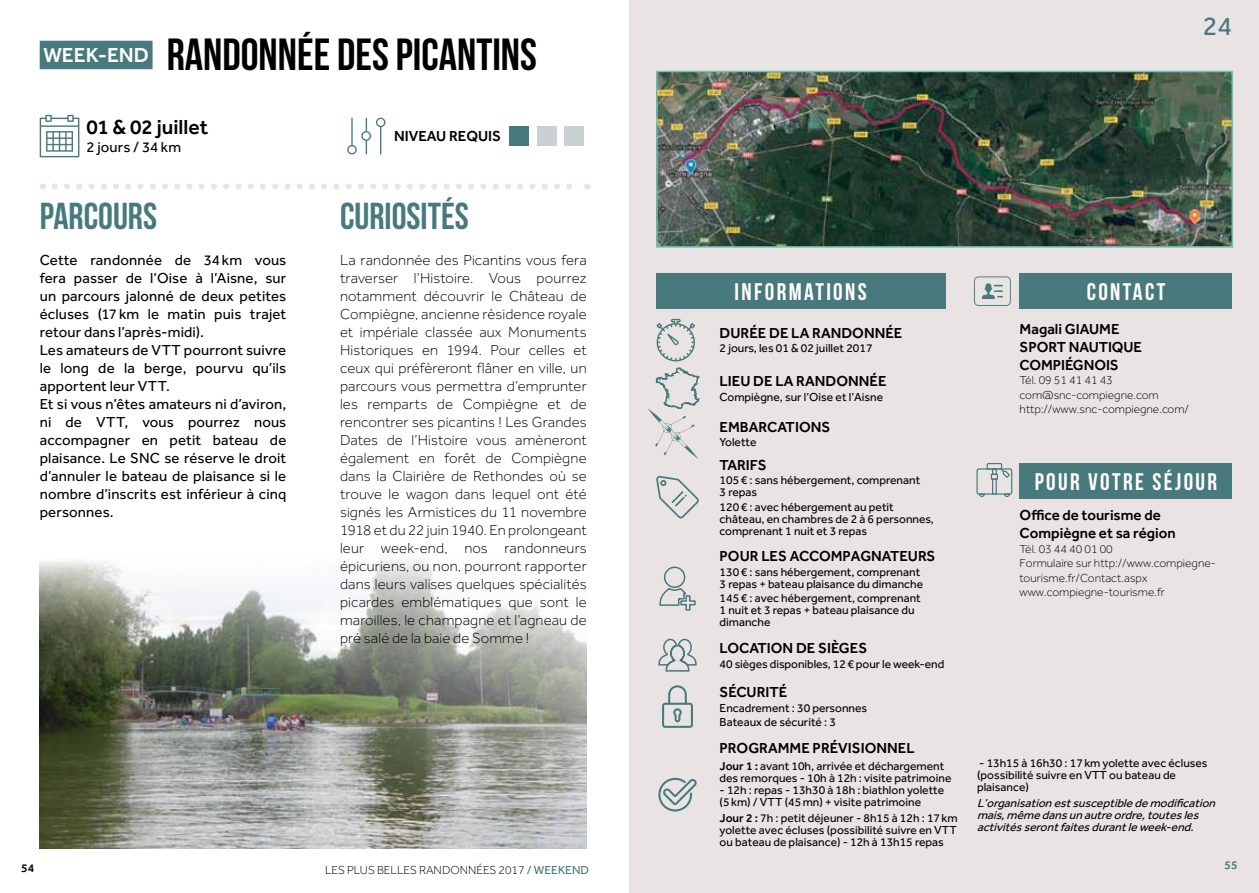
<style>
.page{position:relative;width:1259px;height:893px;background:#fff}
.page>*{position:absolute;margin:0;border:0;box-sizing:border-box;transform-origin:0 0}
.t1{font:45px "Bebas Neue";color:#000}
.t2{font:37.5px "Bebas Neue";color:#48797c}
.t3{font:27px "Effra";color:#48797c}
.t4{font:24px "Bebas Neue";letter-spacing:.1em;color:#fff}
.t5{font:500 21px "Effra";color:#000}
.t6{font:500 21px "Effra";color:#fff}
.t7{font:300 15px/18px "Effra";letter-spacing:.01em;color:#000;text-align:justify}
.t8{font:15px/18px "Effra";letter-spacing:.01em;color:#000}
.t9{font:500 15px/18px "Effra";color:#000}
.t10{font:500 15px "Effra";letter-spacing:-.02em;color:#000}
.t11{font:500 15px "Effra";letter-spacing:.08em;color:#000}
.t12{font:12px/12px "Effra";color:#000}
.t13{font:300 12px/14.4px "Effra";color:#000}
.t14{font:italic 12px/12px "Effra";color:#000}
.t15{font:500 12px "Effra";color:#000}
.t16{font:500 12px "Effra";color:#48797c}
.s1{font-weight:500}
.s2{font-weight:400;color:#48797c}
</style>
<div class="page">
<div style="left:629px;top:0;width:630px;height:893px;background:#e9e4e3"></div>
<svg style="left:55px;top:183px;width:517px;height:6px"></svg>
<div style="left:40px;top:41px;width:113px;height:28px;background:#48797c"></div>
<svg style="left:974px;top:276px;width:37px;height:30px"></svg>
<svg style="left:976px;top:463px;width:36px;height:34px"></svg>
<div style="left:1019px;top:463px;width:213px;height:35px;background:#48797c"></div>
<img style="left:40px;top:558px;width:547px;height:291px">
<svg style="left:662px;top:685px;width:31px;height:43px"></svg>
<svg style="left:658px;top:638px;width:39px;height:34px"></svg>
<svg style="left:658px;top:778px;width:39px;height:33px"></svg>
<svg style="left:659px;top:566px;width:37px;height:45px"></svg>
<svg style="left:656px;top:476px;width:43px;height:42px"></svg>
<div style="left:1019px;top:274px;width:213px;height:35px;background:#48797c"></div>
<div style="left:656px;top:274px;width:289px;height:35px;background:#48797c"></div>
<svg style="left:648px;top:319px;width:52px;height:140px"></svg>
<svg style="left:347px;top:118px;width:38px;height:37px"></svg>
<div style="left:509px;top:126px;width:20px;height:20px;background:#48797c"></div>
<div style="left:536px;top:126px;width:20px;height:20px;background:#c9d1d3"></div>
<div style="left:564px;top:126px;width:20px;height:20px;background:#c9d1d3"></div>
<svg style="left:40px;top:115px;width:39px;height:42px"></svg>
<img style="left:659px;top:74px;width:571px;height:171px">
<div style="left:656px;top:71px;width:577px;height:177px;border:2px solid #6fc2b6"></div>
<h3 class="t6" style="left:43px;top:43px;width:105px">WEEK-END</h3>
<h1 class="t1" style="left:167px;top:30px;width:290px">RANDONNÉE DES PICANTINS</h1>
<h3 class="t5" style="left:86px;top:115px;width:123px">01 &amp; 02 JUILLET</h3>
<p class="t8" style="left:86px;top:138px;width:96px">2 jours / 34 km</p>
<h2 class="t2" style="left:40px;top:196px;width:74px">PARCOURS</h2>
<p class="t8" style="left:40px;top:251px;width:248px">Cette randonnée de 34km vous fera passer de l’Oise à l’Aisne, sur un parcours jalonné de deux petites écluses (17km le matin puis trajet retour dans l’après-midi).<br>Les amateurs de VTT pourront suivre le long de la berge, pourvu qu’ils apportent leur VTT.<br>Et si vous n’êtes amateurs ni d’aviron, ni de VTT, vous pourrez nous accompagner en petit bateau de plaisance. Le SNC se réserve le droit d’annuler le bateau de plaisance si le nombre d’inscrits est inférieur à cinq personnes.</p>
<p class="t9" style="left:394px;top:127px;width:108px">NIVEAU REQUIS</p>
<h2 class="t2" style="left:340px;top:196px;width:130px">CURIOSITÉS</h2>
<p class="t7" style="left:340px;top:251px;width:248px">La randonnée des Picantins vous fera traverser l’Histoire. Vous pourrez notamment découvrir le Château de Compiègne, ancienne rèsidence royale et impériale classée aux Monuments Historiques en 1994. Pour celles et ceux qui préfèreront flâner en ville, un parcours vous permettra d’emprunter les remparts de Compiègne et de rencontrer ses picantins ! Les Grandes Dates de l’Histoire vous amèneront également en forêt de Compiègne dans la Clairière de Rethondes où se trouve le wagon dans lequel ont été signés les Armistices du 11 novembre 1918 et du 22 juin 1940. En prolongeant leur week-end, nos randonneurs épicuriens, ou non, pourront rapporter dans leurs valises quelques spécialités picardes emblématiques que sont le maroilles, le champagne et l’agneau de pré salé de la baie de Somme !</p>
<h3 class="t3" style="left:1202px;top:10px;width:31px">24</h3>
<h3 class="t4" style="left:734px;top:279px;width:134px">INFORMATIONS</h3>
<h3 class="t4" style="left:1086px;top:279px;width:80px">CONTACT</h3>
<p class="t9" style="left:719px;top:324px;width:21px">DURÉ</p>
<p class="t11" style="left:758px;top:324px;width:106px">E DE LA RANDONNÉ</p>
<p class="t9" style="left:894px;top:324px;width:10px">E</p>
<p class="t12" style="left:719px;top:342px;width:154px">2 jours, les 01 &amp; 02 juillet 2017</p>
<p class="t9" style="left:1019px;top:320px;width:124px">MAGALI GIAUM E<br>SPORT NAUTIQUE<br>COM</p>
<p class="t9" style="left:1053px;top:356px;width:24px">PIÉGNO</p>
<p class="t9" style="left:1106px;top:356px;width:14px">IS</p>
<p class="t13" style="left:1019px;top:373px;width:171px">Tél. 09 51 41 41 43 com@snc-compiegne.com http://www.snc-compiegne.com/</p>
<p class="t9" style="left:719px;top:372px;width:128px">LIEU DE LA RANDONNÉ</p>
<p class="t9" style="left:878px;top:372px;width:10px">E</p>
<p class="t12" style="left:719px;top:390px;width:165px">Compiègne, sur l’Oise et l’Aisne</p>
<p class="t9" style="left:719px;top:417px;width:11px">EMB</p>
<p class="t9" style="left:749px;top:417px;width:83px">ARCATIONS</p>
<p class="t12" style="left:719px;top:436px;width:38px">Yolette</p>
<p class="t9" style="left:719px;top:456px;width:49px">TARIFS</p>
<p class="t12" style="left:719px;top:474px;width:202px">105€ : sans hébergement, comprenant<br>3 repas</p>
<p class="t12" style="left:719px;top:500px;width:216px">120€ : avec hébergement au petit château, en chambres de 2 à 6 personnes, comprenant 1 nuit et 3 repas</p>
<p class="t9" style="left:719px;top:547px;width:11px">POUR</p>
<p class="t10" style="left:761px;top:547px;width:176px">L ES ACCOM PAGNATEURS</p>
<p class="t12" style="left:719px;top:565px;width:205px">130€ : sans hébergement, comprenant<br>3 repas + bateau plaisance du dimanche</p>
<p class="t12" style="left:719px;top:592px;width:203px">145€ : avec hébergement, comprenant<br>1 nuit et 3 repas + bateau plaisance du dimanche</p>
<p class="t9" style="left:719px;top:639px;width:149px">LOCATION DE SIÈG ES</p>
<p class="t12" style="left:719px;top:657px;width:226px">40 sièges disponibles, 12 € pour le week-end</p>
<p class="t9" style="left:719px;top:683px;width:68px">SÉCURITÉ</p>
<p class="t12" style="left:719px;top:700px;width:149px;line-height:14.4px">Encadrement : 30 personnes<br>Bateaux de sécurité : 3</p>
<p class="t9" style="left:719px;top:739px;width:11px">PROGR</p>
<p class="t9" style="left:768px;top:739px;width:109px">AMME PRÉVISIONN</p>
<p class="t9" style="left:898px;top:739px;width:14px">EL</p>
<p class="t12" style="left:719px;top:760px;width:233px"><span class="s1">JOUR 1 :</span> avant 10h, arrivée et déchargement des remorques - 10h à 12h : visite patrimoine</p>
<p class="t12" style="left:719px;top:784px;width:226px">- 12h : repas - 13h30 à 18h : biathlon yolette (5km) / VTT (45mn) + visite patrimoine</p>
<p class="t12" style="left:719px;top:812px;width:239px;text-align:justify"><span class="s1">JOUR 2 :</span> 7h : petit déjeuner - 8h15 à 12h : 17km yolette avec écluses (possibilité suivre en VTT ou bateau de plaisance) - 12h à 13h15 repas</p>
<h3 class="t4" style="left:1034px;top:468px;width:184px">POUR VOTRE SÉJOUR</h3>
<p class="t9" style="left:1019px;top:506px;width:158px">OFFICE DE TOURISME DE<br>COMPIÈGNE ET SA RÉGION</p>
<p class="t13" style="left:1019px;top:542px;width:198px">Tél. 03 44 40 01 00<br>Formulaire sur http://www.compiegne&shy;tourisme.fr/Contact.aspx www.compiegne-tourisme.fr</p>
<p class="t12" style="left:977px;top:756px;width:232px">- 13h15 à 16h30 : 17 km yolette avec écluses (possibilité suivre en VTT ou bateau de plaisance)</p>
<p class="t14" style="left:977px;top:797px;width:243px">L’organisation est susceptible de modification mais, même dans un autre ordre, toutes les activités seront faites durant le week-end.</p>
<p class="t15" style="left:21px;top:860px;width:15px">54</p>
<p class="t16" style="left:1224px;top:858px;width:15px">55</p>
<p class="t13" style="left:325px;top:863px;width:265px">Les plus belles randonnées 2017 <span class="s2">/ WEEKEND</span></p>
</div>
